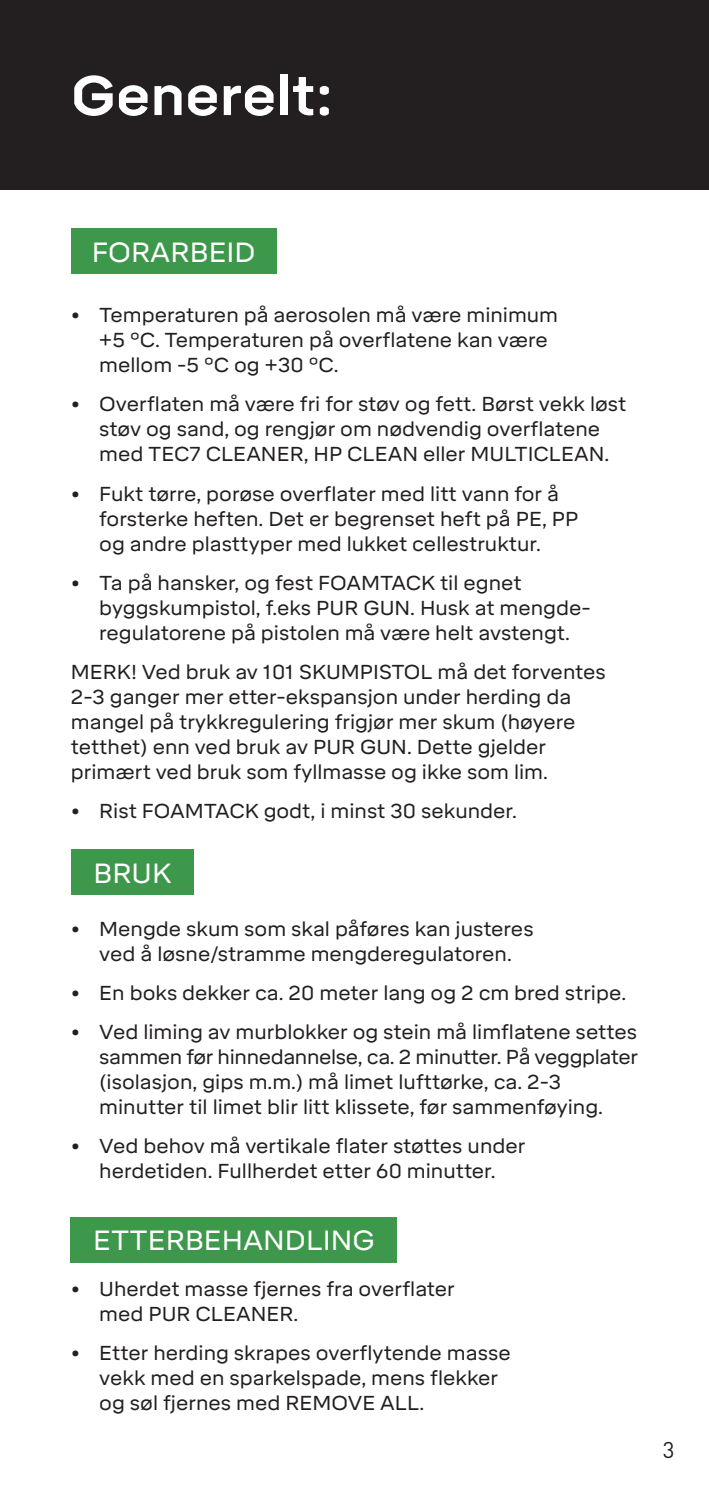
<style>
.page{position:relative;width:709px;height:1489px;background:#fff}
.page>*{position:absolute;margin:0;border:0;box-sizing:border-box;transform-origin:0 0}
.Brødtekst{font:700 55px "Mikro";color:#fff}
.Brødtekst-2{font:27.5px "Mikro";color:#fff}
.t1{font:22.5px "DIN Pro";color:#231f20}
.Brødtekst-3{font:20px/25px "Mikro";color:#231f20}
</style>
<div class="page">
<div style="left:0;top:0;width:709px;height:190px;background:#231f20"></div>
<div style="left:71px;top:229px;width:205px;height:45px;background:#3e984c"></div>
<div style="left:71px;top:849px;width:123px;height:46px;background:#3e984c"></div>
<div style="left:71px;top:1217px;width:326px;height:45px;background:#3e984c"></div>
<p class="Brødtekst" style="left:71px;top:64px;width:263px">Generelt:</p>
<p class="Brødtekst-2" style="left:92px;top:236px;width:165px">FORARBEID</p>
<p class="Brødtekst-3" style="left:99px;top:303px;width:460px;text-indent:-28px">• Temperaturen på aerosolen må være minimum +5 °C. Temperaturen på overflatene kan være mellom -5 °C og +30 °C.</p>
<p class="Brødtekst-3" style="left:71px;top:392px;width:557px;text-align:center">• Overflaten må være fri for støv og fett. Børst vekk løst støv og sand, og rengjør om nødvendig overflatene<br>med TEC7 CLEANER, HP CLEAN eller MULTICLEAN.</p>
<p class="Brødtekst-3" style="left:99px;top:481px;width:481px;text-indent:-28px">• Fukt tørre, porøse overflater med litt vann for å forsterke heften. Det er begrenset heft på PE, PP og andre plasttyper med lukket cellestruktur.</p>
<p class="Brødtekst-3" style="left:99px;top:570px;width:493px;text-indent:-28px">• Ta på hansker, og fest FOAMTACK til egnet byggskumpistol, f.eks PUR GUN. Husk at mengde&shy;regulatorene på pistolen må være helt avstengt.</p>
<p class="Brødtekst-3" style="left:71px;top:659px;width:536px">MERK! Ved bruk av 101 SKUMPISTOL må det forventes 2-3 ganger mer etter-ekspansjon under herding da mangel på trykkregulering frigjør mer skum (høyere tetthet) enn ved bruk av PUR GUN. Dette gjelder primært ved bruk som fyllmasse og ikke som lim.</p>
<p class="Brødtekst-3" style="left:71px;top:798px;width:447px">• Rist FOAMTACK godt, i minst 30 sekunder.</p>
<p class="Brødtekst-2" style="left:93px;top:857px;width:79px">BRUK</p>
<p class="Brødtekst-3" style="left:71px;top:916px;width:464px;text-align:center">• Mengde skum som skal påføres kan justeres ved å løsne/stramme mengderegulatoren.</p>
<p class="Brødtekst-3" style="left:71px;top:980px;width:557px">• En boks dekker ca. 20 meter lang og 2 cm bred stripe.</p>
<p class="Brødtekst-3" style="left:99px;top:1019px;width:540px;text-indent:-28px">• Ved liming av murblokker og stein må limflatene settes sammen før hinnedannelse, ca. 2 minutter. På veggplater (isolasjon, gips m.m.) må limet lufttørke, ca. 2-3 minutter til limet blir litt klissete, før sammenføying.</p>
<p class="Brødtekst-3" style="left:71px;top:1134px;width:456px;text-align:center">• Ved behov må vertikale flater støttes under herdetiden. Fullherdet etter 60 minutter.</p>
<p class="Brødtekst-2" style="left:93px;top:1224px;width:283px">ETTERBEHANDLING</p>
<p class="Brødtekst-3" style="left:99px;top:1276px;width:357px;text-indent:-28px">• Uherdet masse fjernes fra overflater med PUR CLEANER.</p>
<p class="Brødtekst-3" style="left:99px;top:1340px;width:413px;text-indent:-28px">• Etter herding skrapes overflytende masse vekk med en sparkelspade, mens flekker og søl fjernes med REMOVE ALL.</p>
<p class="t1" style="left:663px;top:1432px;width:13px">3</p>
</div>
